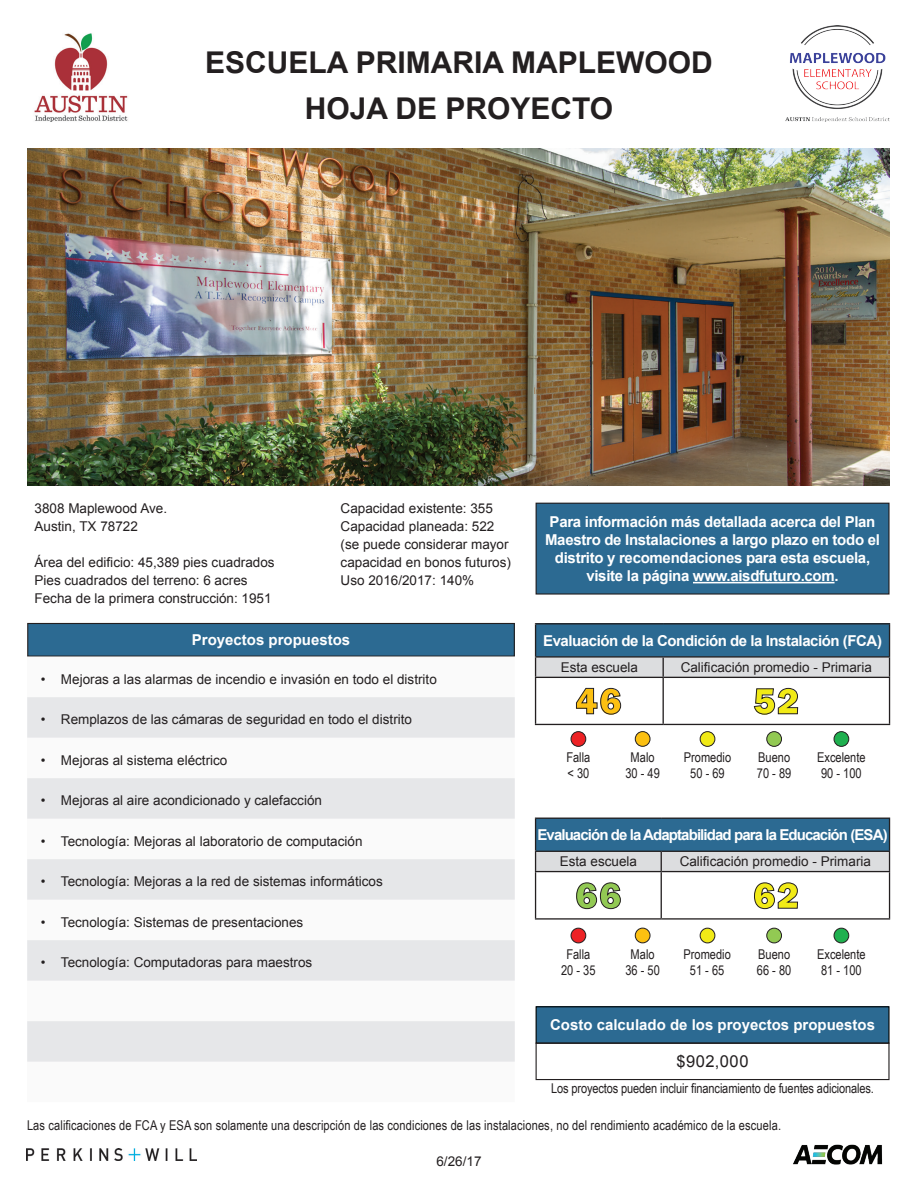
<style>
.page{position:relative;width:918px;height:1188px;background:#fff}
.page>*{position:absolute;margin:0;border:0;box-sizing:border-box;transform-origin:0 0}
.t1{font:800 37.5px "Franklin Gothic";color:#f1ea16}
.t2{font:800 37.5px "Franklin Gothic";color:#fcc011}
.t3{font:800 37.5px "Franklin Gothic";color:#92c953}
.Heading_1__H1{font:700 30px "Arial";color:#231f20}
.t4{font:16.5px "Arial";letter-spacing:.04em;color:#231f20}
.Body_Text__H5{font:700 15px/18px "Arial";letter-spacing:-.02em;color:#fff;text-align:center}
.Heading_3__H3{font:700 15px "Arial";letter-spacing:-.06em;color:#fff}
.Heading_3__H3-2{font:700 15px "Arial";letter-spacing:-.03em;color:#fff}
.Heading_3__H3-3{font:700 15px "Arial";color:#fff}
.Body_Text__H5-2{font:700 15px "Arial";color:#fff}
.Body_Text__H5-3{font:13.5px/18px "Arial";color:#231f20}
.t5{font:13.5px/16.2px "Arial Narrow";color:#231f20;text-align:center}
</style>
<div class="page">
<img style="left:793px;top:1144px;width:90px;height:21px">
<img style="left:27px;top:1148px;width:170px;height:12px">
<img style="left:34px;top:33px;width:94px;height:89px">
<img style="left:786px;top:25px;width:103px;height:97px">
<div style="left:834px;top:928px;width:15px;height:15px;background:#1fb04f;border-radius:50%"></div>
<div style="left:834px;top:928px;width:15px;height:15px;border:1px solid #231f20;border-radius:50%"></div>
<div style="left:700px;top:928px;width:15px;height:15px;background:#f1ea16;border-radius:50%"></div>
<div style="left:700px;top:928px;width:15px;height:15px;border:1px solid #231f20;border-radius:50%"></div>
<div style="left:571px;top:928px;width:15px;height:15px;background:#ed2225;border-radius:50%"></div>
<div style="left:571px;top:928px;width:15px;height:15px;border:1px solid #231f20;border-radius:50%"></div>
<div style="left:767px;top:928px;width:15px;height:15px;background:#92c953;border-radius:50%"></div>
<div style="left:766px;top:928px;width:16px;height:15px;border:1px solid #231f20;border-radius:50%"></div>
<div style="left:635px;top:928px;width:15px;height:15px;background:#fcc011;border-radius:50%"></div>
<div style="left:635px;top:928px;width:15px;height:15px;border:1px solid #231f20;border-radius:50%"></div>
<div style="left:571px;top:732px;width:15px;height:14px;background:#ed2225;border-radius:50%"></div>
<div style="left:571px;top:731px;width:15px;height:16px;border:1px solid #231f20;border-radius:50%"></div>
<div style="left:635px;top:732px;width:15px;height:14px;background:#fcc011;border-radius:50%"></div>
<div style="left:635px;top:731px;width:15px;height:16px;border:1px solid #231f20;border-radius:50%"></div>
<div style="left:834px;top:732px;width:15px;height:14px;background:#1fb04f;border-radius:50%"></div>
<div style="left:834px;top:731px;width:15px;height:16px;border:1px solid #231f20;border-radius:50%"></div>
<div style="left:700px;top:732px;width:15px;height:14px;background:#f1ea16;border-radius:50%"></div>
<div style="left:700px;top:731px;width:15px;height:16px;border:1px solid #231f20;border-radius:50%"></div>
<div style="left:767px;top:732px;width:15px;height:14px;background:#92c953;border-radius:50%"></div>
<div style="left:766px;top:731px;width:16px;height:16px;border:1px solid #231f20;border-radius:50%"></div>
<img style="left:27px;top:148px;width:863px;height:338px">
<div style="left:536px;top:503px;width:353px;height:91px;background:#2c6a92"></div>
<hr style="left:693px;top:582px;width:142px;height:1px;background:#fff">
<div style="left:536px;top:503px;width:354px;height:92px;border:1px solid #231f20"></div>
<div style="left:28px;top:623px;width:486px;height:33px;background:#2c6a92"></div>
<div style="left:27px;top:623px;width:488px;height:34px;border:1px solid #231f20"></div>
<svg style="left:27px;top:697px;width:488px;height:365px;fill:#e6e7e9"></svg>
<div style="left:536px;top:624px;width:354px;height:33px;background:#2c6a92"></div>
<hr style="left:535px;top:623px;width:128px;height:1px;background:#231f20">
<hr style="left:535px;top:624px;width:1px;height:32px;background:#231f20">
<hr style="left:663px;top:623px;width:227px;height:1px;background:#231f20">
<hr style="left:889px;top:624px;width:1px;height:32px;background:#231f20">
<hr style="left:535px;top:656px;width:128px;height:2px;background:#231f20">
<hr style="left:663px;top:656px;width:227px;height:2px;background:#231f20">
<hr style="left:535px;top:724px;width:128px;height:1px;background:#231f20">
<hr style="left:663px;top:724px;width:227px;height:1px;background:#231f20">
<svg style="left:535px;top:657px;width:355px;height:67px"></svg>
<div style="left:536px;top:818px;width:354px;height:33px;background:#2c6a92"></div>
<hr style="left:535px;top:818px;width:126px;height:1px;background:#231f20">
<hr style="left:535px;top:819px;width:1px;height:32px;background:#231f20">
<hr style="left:661px;top:818px;width:229px;height:1px;background:#231f20">
<hr style="left:889px;top:819px;width:1px;height:32px;background:#231f20">
<hr style="left:535px;top:918px;width:126px;height:2px;background:#231f20">
<hr style="left:661px;top:918px;width:229px;height:2px;background:#231f20">
<svg style="left:535px;top:851px;width:355px;height:68px"></svg>
<div style="left:536px;top:1007px;width:353px;height:36px;background:#2c6a92"></div>
<div style="left:536px;top:1006px;width:354px;height:38px;border:1px solid #040503"></div>
<div style="left:536px;top:1043px;width:354px;height:37px;border:1px solid #231f20"></div>
<h1 class="Heading_1__H1" style="left:205px;top:42px;width:509px">ESCUELA PRIMARIA MAPLEWOOD</h1>
<h1 class="Heading_1__H1" style="left:305px;top:88px;width:310px">HOJA DE PROYECTO</h1>
<p class="Body_Text__H5-3" style="left:35px;top:499px;width:134px">3808 Maplewood Ave.</p>
<p class="Body_Text__H5-3" style="left:35px;top:517px;width:105px">Austin, TX 78722</p>
<p class="Body_Text__H5-3" style="left:35px;top:553px;width:242px">Área del edificio: 45,389 pies cuadrados</p>
<p class="Body_Text__H5-3" style="left:35px;top:571px;width:215px">Pies cuadrados del terreno: 6 acres</p>
<p class="Body_Text__H5-3" style="left:35px;top:589px;width:239px">Fecha de la primera construcción: 1951</p>
<p class="Body_Text__H5-3" style="left:341px;top:499px;width:154px">Capacidad existente: 355</p>
<p class="Body_Text__H5-3" style="left:341px;top:517px;width:155px">Capacidad planeada: 522</p>
<p class="Body_Text__H5-3" style="left:341px;top:535px;width:172px">(se puede considerar mayor capacidad en bonos futuros)</p>
<p class="Body_Text__H5-3" style="left:341px;top:571px;width:135px">Uso 2016/2017: 140%</p>
<p class="Body_Text__H5-2" style="left:192px;top:630px;width:160px">Proyectos propuestos</p>
<p class="Body_Text__H5-3" style="left:41px;top:670px;width:398px">• Mejoras a las alarmas de incendio e invasión en todo el distrito</p>
<p class="Body_Text__H5-3" style="left:41px;top:711px;width:373px">• Remplazos de las cámaras de seguridad en todo el distrito</p>
<p class="Body_Text__H5-3" style="left:41px;top:751px;width:188px">• Mejoras al sistema eléctrico</p>
<p class="Body_Text__H5-3" style="left:41px;top:792px;width:283px">• Mejoras al aire acondicionado y calefacción</p>
<p class="Body_Text__H5-3" style="left:41px;top:832px;width:323px">• Tecnología: Mejoras al laboratorio de computación</p>
<p class="Body_Text__H5-3" style="left:41px;top:873px;width:344px">• Tecnología: Mejoras a la red de sistemas informáticos</p>
<p class="Body_Text__H5-3" style="left:41px;top:913px;width:264px">• Tecnología: Sistemas de presentaciones</p>
<p class="Body_Text__H5-3" style="left:41px;top:954px;width:273px">• Tecnología: Computadoras para maestros</p>
<p class="Body_Text__H5" style="left:545px;top:513px;width:336px">Para información más detallada acerca del Plan Maestro de Instalaciones a largo plazo en todo el distrito y recomendaciones para esta escuela, visite la página www.aisdfuturo.com.</p>
<p class="Heading_3__H3-2" style="left:543px;top:631px;width:340px">Evaluación de la Condición de la Instalación (FCA)</p>
<p class="Body_Text__H5-3" style="left:561px;top:658px;width:79px">Esta escuela</p>
<p class="Body_Text__H5-3" style="left:681px;top:658px;width:193px">Calificación promedio - Primaria</p>
<p class="t2" style="left:576px;top:677px;width:48px">46</p>
<p class="t1" style="left:754px;top:677px;width:47px">52</p>
<p class="t5" style="left:566px;top:749px;width:25px">Falla</p>
<p class="t5" style="left:567px;top:765px;width:23px">&lt; 30</p>
<p class="t5" style="left:625px;top:749px;width:36px">Malo<br>30 - 49</p>
<p class="t5" style="left:684px;top:749px;width:49px">Promedio<br>50 - 69</p>
<p class="t5" style="left:757px;top:749px;width:36px;text-align:left">Bueno<br>70 - 89</p>
<p class="t5" style="left:817px;top:749px;width:50px;text-align:left">Excelente<br>90 - 100</p>
<p class="Heading_3__H3" style="left:537px;top:825px;width:352px">Evaluación de la Adaptabilidad para la Educación (ESA)</p>
<p class="Body_Text__H5-3" style="left:560px;top:853px;width:79px">Esta escuela</p>
<p class="Body_Text__H5-3" style="left:680px;top:853px;width:193px">Calificación promedio - Primaria</p>
<p class="t3" style="left:576px;top:871px;width:47px">66</p>
<p class="t1" style="left:753px;top:871px;width:47px">62</p>
<p class="t5" style="left:566px;top:946px;width:25px">Falla</p>
<p class="t5" style="left:561px;top:962px;width:36px">20 - 35</p>
<p class="t5" style="left:625px;top:946px;width:36px">Malo<br>36 - 50</p>
<p class="t5" style="left:683px;top:946px;width:49px">Promedio<br>51 - 65</p>
<p class="t5" style="left:757px;top:945px;width:36px;text-align:left">Bueno<br>66 - 80</p>
<p class="t5" style="left:817px;top:945px;width:50px;text-align:left">Excelente<br>81 - 100</p>
<p class="Heading_3__H3-3" style="left:550px;top:1015px;width:327px">Costo calculado de los proyectos propuestos</p>
<p class="t4" style="left:676px;top:1051px;width:74px">$902,000</p>
<p class="t5" style="left:551px;top:1080px;width:324px">Los proyectos pueden incluir financiamiento de fuentes adicionales.</p>
<p class="t5" style="left:27px;top:1116px;width:756px">Las calificaciones de FCA y ESA son solamente una descripción de las condiciones de las instalaciones, no del rendimiento académico de la escuela.</p>
<p class="Body_Text__H5-3" style="left:436px;top:1152px;width:47px">6/26/17</p>
</div>
